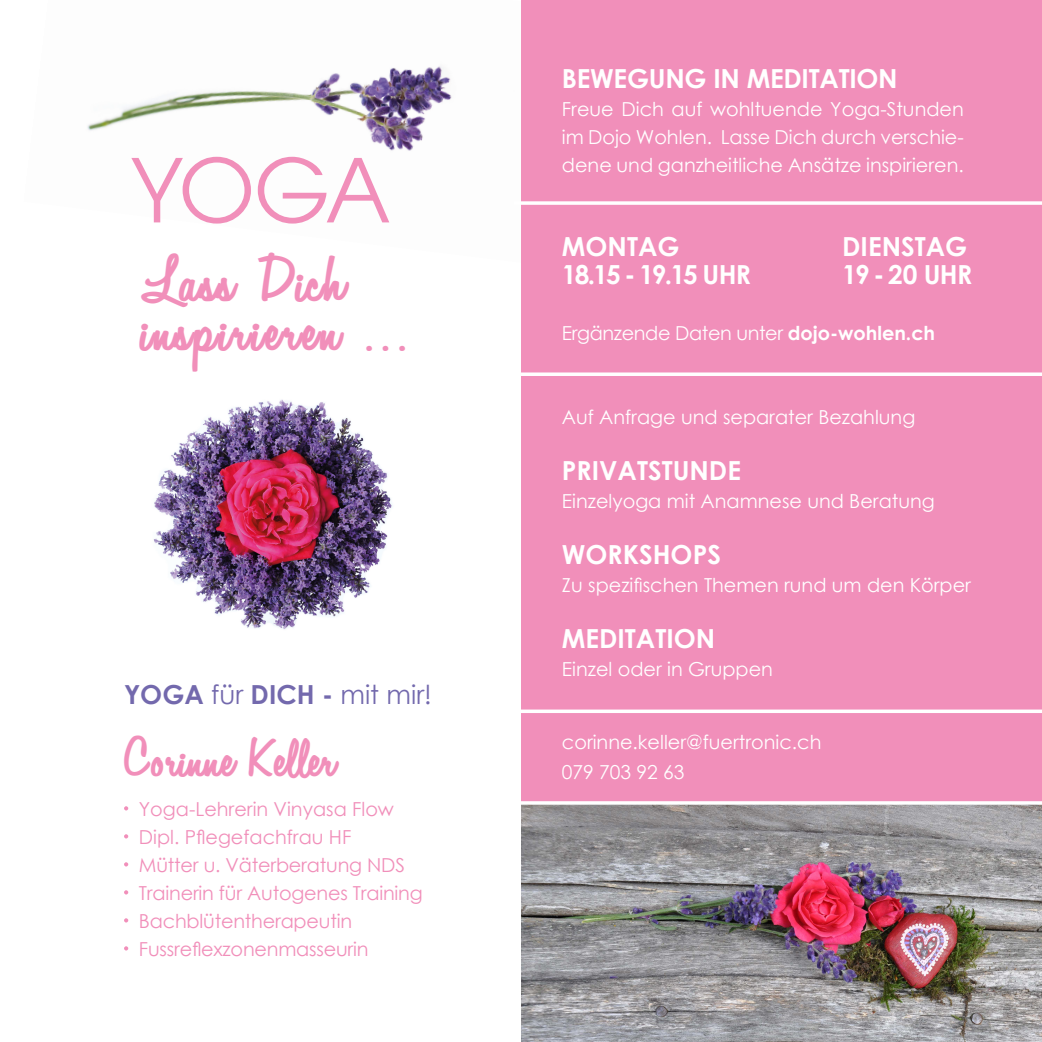
<style>
.page{position:relative;width:1042px;height:1042px;background:#fff}
.page>*{position:absolute;margin:0;border:0;box-sizing:border-box;transform-origin:0 0}
.t1{font:96.25px "Avignon";color:#f18fba}
.t2{font:47.25px "Automobile";letter-spacing:.06em;color:#f18fba}
.Lauftext{font:40.25px "Automobile";color:#f18fba}
.Lauftext-2{font:700 26.25px "Century Gothic";color:#fff}
.Lauftext-3{font:26.25px "Century Gothic";color:#7369ad}
.Lauftext-4{font:700 26.25px "Century Gothic";letter-spacing:-.07em;color:#fff}
.Lauftext-5{font:19.25px/28px "Century Gothic";color:#fff;text-align:justify}
.Lauftext-6{font:19.25px "Century Gothic";letter-spacing:-.01em;color:#f18fba}
.Lauftext-7{font:19.25px "Century Gothic";letter-spacing:-.02em;color:#fff}
.s1{font-weight:700}
</style>
<div class="page">
<img style="left:87px;top:66px;width:365px;height:85px">
<img style="left:153px;top:399px;width:239px;height:231px">
<div style="left:521px;top:0;width:521px;height:1042px;background:#f18fba"></div>
<svg style="left:124px;top:806px;width:4px;height:4px"></svg>
<svg style="left:124px;top:834px;width:4px;height:4px"></svg>
<svg style="left:124px;top:862px;width:4px;height:4px"></svg>
<svg style="left:124px;top:890px;width:4px;height:4px"></svg>
<svg style="left:124px;top:918px;width:4px;height:4px"></svg>
<svg style="left:124px;top:946px;width:4px;height:4px"></svg>
<svg style="left:521px;top:372px;width:521px;height:4px;background:#fdf1f6"></svg>
<svg style="left:521px;top:709px;width:521px;height:4px;background:#fdeff5"></svg>
<svg style="left:521px;top:201px;width:521px;height:4px;background:#fdf1f6"></svg>
<img style="left:521px;top:804px;width:521px;height:238px">
<hr style="left:513px;top:801px;width:529px;height:3px;background:#fff">
<p class="t1" style="left:131px;top:117px;width:260px">YOGA</p>
<p class="t2" style="left:141px;top:251px;width:205px">Lass Dich</p>
<p class="t2" style="left:141px;top:300px;width:268px">inspirieren ...</p>
<p class="Lauftext-3" style="left:124px;top:676px;width:309px"><span class="s1">YOGA</span> für <span class="s1">DICH -</span> mit mir!</p>
<p class="Lauftext" style="left:123px;top:734px;width:214px">Corinne Keller</p>
<p class="Lauftext-6" style="left:139px;top:795px;width:256px">Yoga-Lehrerin Vinyasa Flow</p>
<p class="Lauftext-6" style="left:139px;top:823px;width:214px">Dipl. Pflegefachfrau HF</p>
<p class="Lauftext-6" style="left:139px;top:851px;width:267px">Mütter u. Väterberatung NDS</p>
<p class="Lauftext-6" style="left:139px;top:879px;width:285px">Trainerin für Autogenes Training</p>
<p class="Lauftext-6" style="left:139px;top:907px;width:215px">Bachblütentherapeutin</p>
<p class="Lauftext-6" style="left:139px;top:935px;width:231px">Fussreflexzonenmasseurin</p>
<p class="Lauftext-2" style="left:562px;top:58px;width:337px">BEWEGUNG IN MEDITATION</p>
<p class="Lauftext-5" style="left:562px;top:94px;width:403px">Freue Dich auf wohltuende Yoga-Stunden im Dojo Wohlen. Lasse Dich durch verschie&shy;dene und ganzheitliche Ansätze inspirieren.</p>
<p class="Lauftext-2" style="left:562px;top:226px;width:119px">MONTAG</p>
<p class="Lauftext-4" style="left:562px;top:254px;width:191px">18.15 - 19.15 UHR</p>
<p class="Lauftext-2" style="left:842px;top:226px;width:126px">DIENSTAG</p>
<p class="Lauftext-2" style="left:842px;top:254px;width:131px">19 - 20 UHR</p>
<p class="Lauftext-7" style="left:562px;top:319px;width:375px">Ergänzende Daten unter <span class="s1">dojo-wohlen.ch</span></p>
<p class="Lauftext-5" style="left:562px;top:402px;width:355px">Auf Anfrage und separater Bezahlung</p>
<p class="Lauftext-2" style="left:562px;top:450px;width:181px">PRIVATSTUNDE</p>
<p class="Lauftext-5" style="left:562px;top:486px;width:374px">Einzelyoga mit Anamnese und Beratung</p>
<p class="Lauftext-2" style="left:562px;top:534px;width:161px">WORKSHOPS</p>
<p class="Lauftext-5" style="left:562px;top:570px;width:410px">Zu spezifischen Themen rund um den Körper</p>
<p class="Lauftext-2" style="left:562px;top:618px;width:155px">MEDITATION</p>
<p class="Lauftext-5" style="left:562px;top:654px;width:212px">Einzel oder in Gruppen</p>
<p class="Lauftext-5" style="left:562px;top:727px;width:261px">corinne.keller@fuertronic.ch</p>
<p class="Lauftext-5" style="left:562px;top:757px;width:124px">079 703 92 63</p>
</div>
